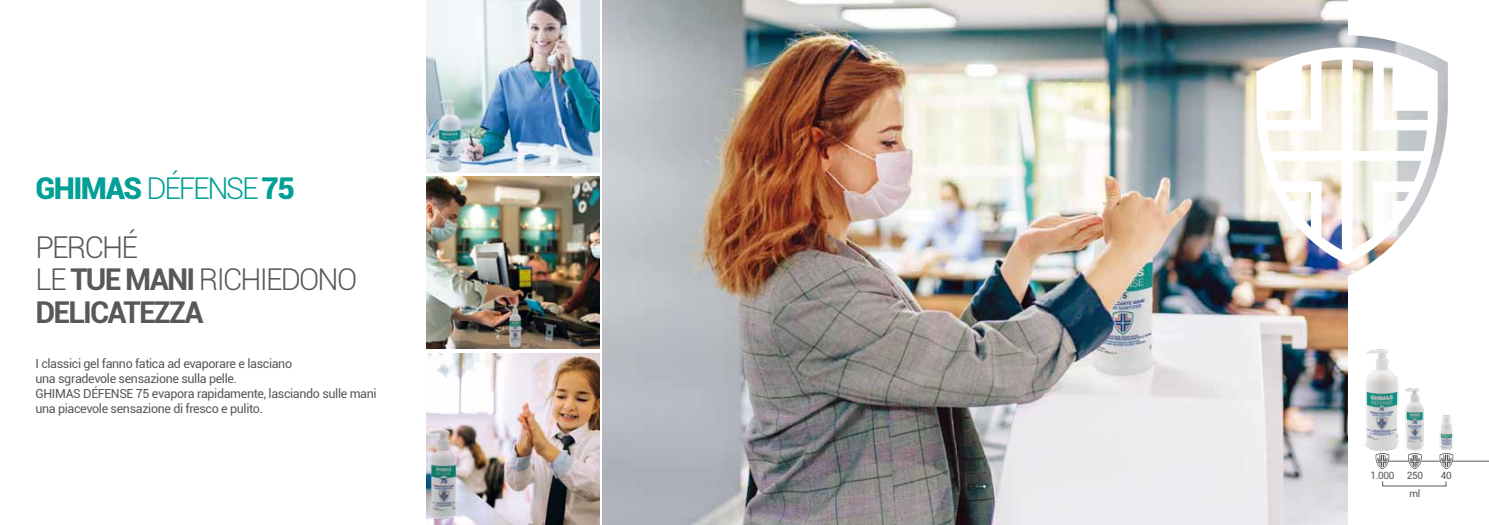
<style>
.page{position:relative;width:1489px;height:525px;background:#fff}
.page>*{position:absolute;margin:0;border:0;box-sizing:border-box;transform-origin:0 0}
.t1{font:300 30px/32.5px "Roboto";letter-spacing:-.06em;color:#58585a}
.t2{font:900 30px "Roboto";letter-spacing:-.05em;color:#00a096}
.t3{font:12.5px/15px "Roboto";letter-spacing:-.03em;color:#58585a}
.t4{font:10px "Roboto";letter-spacing:-.03em;color:#58585a}
.s1{font-weight:300}
.s2{font-weight:700}
</style>
<div class="page">
<img style="left:426px;top:0;width:173px;height:172px">
<img style="left:426px;top:353px;width:173px;height:171px">
<img style="left:426px;top:176px;width:173px;height:172px">
<img style="left:602px;top:0;width:744px;height:524px">
<img style="left:1244px;top:35px;width:204px;height:241px">
<svg style="left:1251px;top:47px;width:191px;height:217px"></svg>
<svg style="left:1261px;top:59px;width:80px;height:92px"></svg>
<img style="left:1266px;top:64px;width:44px;height:56px">
<svg style="left:1352px;top:59px;width:79px;height:92px"></svg>
<img style="left:1352px;top:60px;width:74px;height:91px">
<img style="left:1261px;top:161px;width:80px;height:91px">
<img style="left:1284px;top:192px;width:26px;height:35px">
<svg style="left:1352px;top:161px;width:79px;height:91px"></svg>
<img style="left:1352px;top:161px;width:68px;height:88px">
<hr style="left:1382px;top:460px;width:106px;height:1px;background:#58585a">
<img style="left:1439px;top:415px;width:13px;height:36px">
<img style="left:1404px;top:388px;width:20px;height:73px">
<img style="left:1365px;top:349px;width:34px;height:107px">
<svg style="left:1374px;top:452px;width:15px;height:17px"></svg>
<svg style="left:1407px;top:452px;width:14px;height:17px"></svg>
<svg style="left:1438px;top:453px;width:15px;height:16px"></svg>
<h1 class="t2" style="left:35px;top:167px;width:261px">GHIMAS <span class="s1">DÉFENSE</span> 75</h1>
<h1 class="t1" style="left:35px;top:230px;width:241px">PERCHÉ<br>LE <span class="s2">TUE MANI</span> RICHIEDONO<br><span class="s2">DELICATEZZA</span></h1>
<p class="t3" style="left:35px;top:355px;width:343px">I classici gel fanno fatica ad evaporare e lasciano<br>una sgradevole sensazione sulla pelle.<br>GHIMAS DÉFENSE 75 evapora rapidamente, lasciando sulle mani una piacevole sensazione di fresco e pulito.</p>
<p class="t4" style="left:1370px;top:468px;width:54px">1.000 250</p>
<p class="t4" style="left:1440px;top:468px;width:12px">40</p>
<p class="t4" style="left:1409px;top:486px;width:12px">ml</p>
</div>
